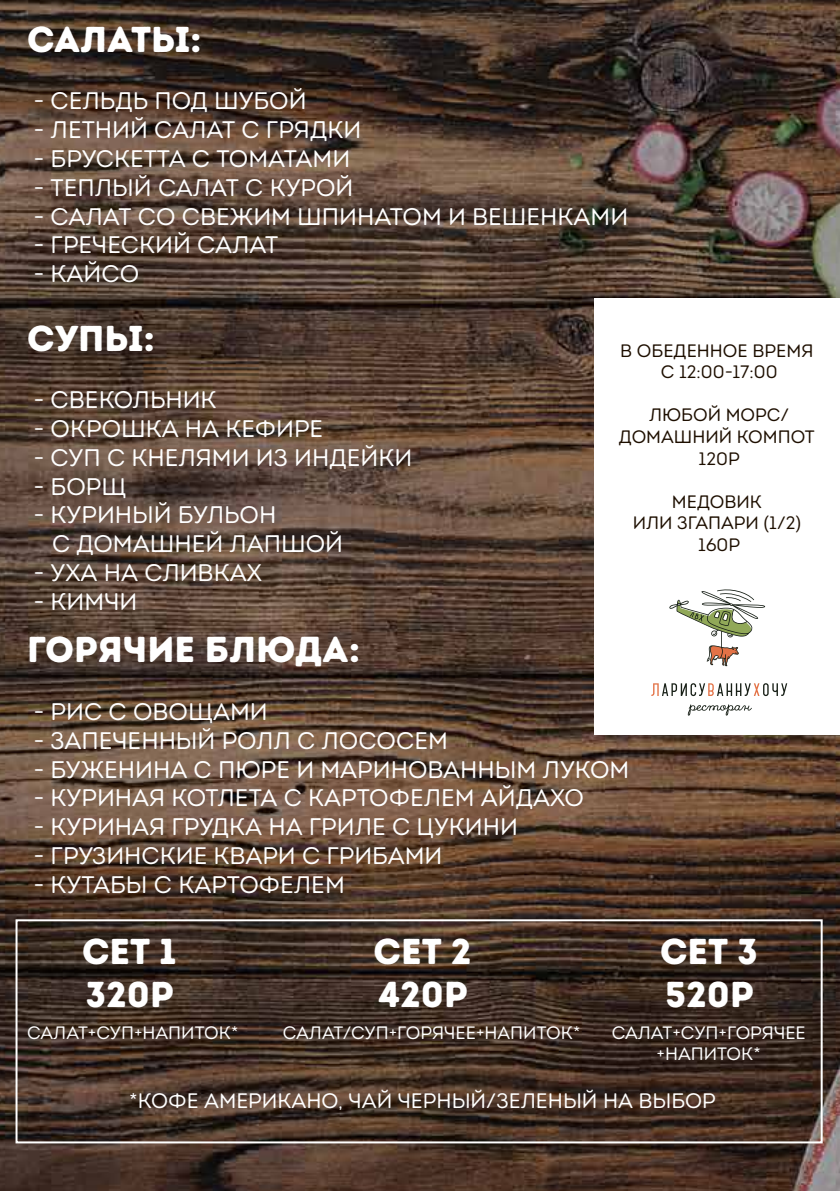
<style>
.page{position:relative;width:840px;height:1191px;background:#fff}
.page>*{position:absolute;margin:0;border:0;box-sizing:border-box;transform-origin:0 0}
.t1{font:36px/43.2px "Intro Rust Base";color:#fff}
.t2{font:24px/28.8px "Intro Rust Book Base";color:#fff}
.t3{font:21px "Intro Rust Book Base";color:#fff}
.t4{font:18px/21.6px "Intro Rust Book Base";color:#1e0f00;text-align:center}
.t5{font:18px/21.6px "Intro Rust Book Base";color:#fff;text-align:center}
</style>
<div class="page">
<img style="left:0;top:0;width:839px;height:1191px">
<div style="left:16px;top:919px;width:806px;height:224px;border:2px solid #fff"></div>
<div style="left:594px;top:299px;width:245px;height:436px;background:#fff"></div>
<svg style="left:669px;top:589px;width:95px;height:77px"></svg>
<svg style="left:651px;top:683px;width:135px;height:13px"></svg>
<svg style="left:687px;top:704px;width:64px;height:11px"></svg>
<h1 class="t1" style="left:27px;top:18px;width:176px">Салаты:</h1>
<p class="t2" style="left:33px;top:87px;width:274px">- Сельдь под шубой</p>
<p class="t2" style="left:33px;top:115px;width:329px">- Летний салат с грядки</p>
<p class="t2" style="left:33px;top:144px;width:318px">- Брускетта с томатами</p>
<p class="t2" style="left:33px;top:173px;width:321px">- Теплый салат с курой</p>
<p class="t2" style="left:33px;top:202px;width:596px">- Салат со свежим шпинатом и вешенками</p>
<p class="t2" style="left:33px;top:231px;width:246px">- Греческий салат</p>
<p class="t2" style="left:33px;top:259px;width:107px">- Кайсо</p>
<h1 class="t1" style="left:27px;top:317px;width:129px">Супы:</h1>
<p class="t4" style="left:620px;top:339px;width:194px">В обеденное время с 12:00-17:00</p>
<p class="t4" style="left:618px;top:404px;width:197px">Любой морс/ домашний компот<br>120Р</p>
<p class="t4" style="left:632px;top:491px;width:170px">медовик<br>или згапари (1/2)<br>160Р</p>
<p class="t2" style="left:33px;top:385px;width:185px">- Свекольник</p>
<p class="t2" style="left:33px;top:414px;width:291px">- Окрошка на кефире</p>
<p class="t2" style="left:33px;top:443px;width:380px">- Суп с кнелями из индейки</p>
<p class="t2" style="left:33px;top:472px;width:94px">- Борщ</p>
<p class="t2" style="left:52px;top:500px;width:292px;text-indent:-19px">- Куриный бульон<br>с домашней лапшой</p>
<p class="t2" style="left:33px;top:558px;width:230px">- Уха на сливках</p>
<p class="t2" style="left:33px;top:587px;width:105px">- Кимчи</p>
<h1 class="t1" style="left:27px;top:629px;width:334px">Горячие блюда:</h1>
<p class="t2" style="left:33px;top:697px;width:236px">- Рис с овощами</p>
<p class="t2" style="left:33px;top:726px;width:416px">- Запеченный ролл с лососем</p>
<p class="t2" style="left:33px;top:755px;width:597px">- Буженина с пюре и маринованным луком</p>
<p class="t2" style="left:33px;top:783px;width:552px">- Куриная котлета с картофелем Айдахо</p>
<p class="t2" style="left:33px;top:812px;width:486px">- Куриная грудка на гриле с цукини</p>
<p class="t2" style="left:33px;top:841px;width:410px">- Грузинские квари с грибами</p>
<p class="t2" style="left:33px;top:870px;width:313px">- Кутабы с картофелем</p>
<h1 class="t1" style="left:82px;top:930px;width:96px">Сет 1<br>320Р</h1>
<h1 class="t1" style="left:373px;top:930px;width:99px">Сет 2<br>420Р</h1>
<h1 class="t1" style="left:659px;top:930px;width:99px">Сет 3<br>520Р</h1>
<p class="t5" style="left:27px;top:1022px;width:213px">Салат+суп+напиток*</p>
<p class="t5" style="left:282px;top:1022px;width:299px">Салат/суп+горячее+напиток*</p>
<p class="t5" style="left:611px;top:1021px;width:196px">Салат+суп+горячее +напиток*</p>
<p class="t3" style="left:129px;top:1088px;width:588px">*кофе американо, чай черный/зеленый на выбор</p>
</div>
